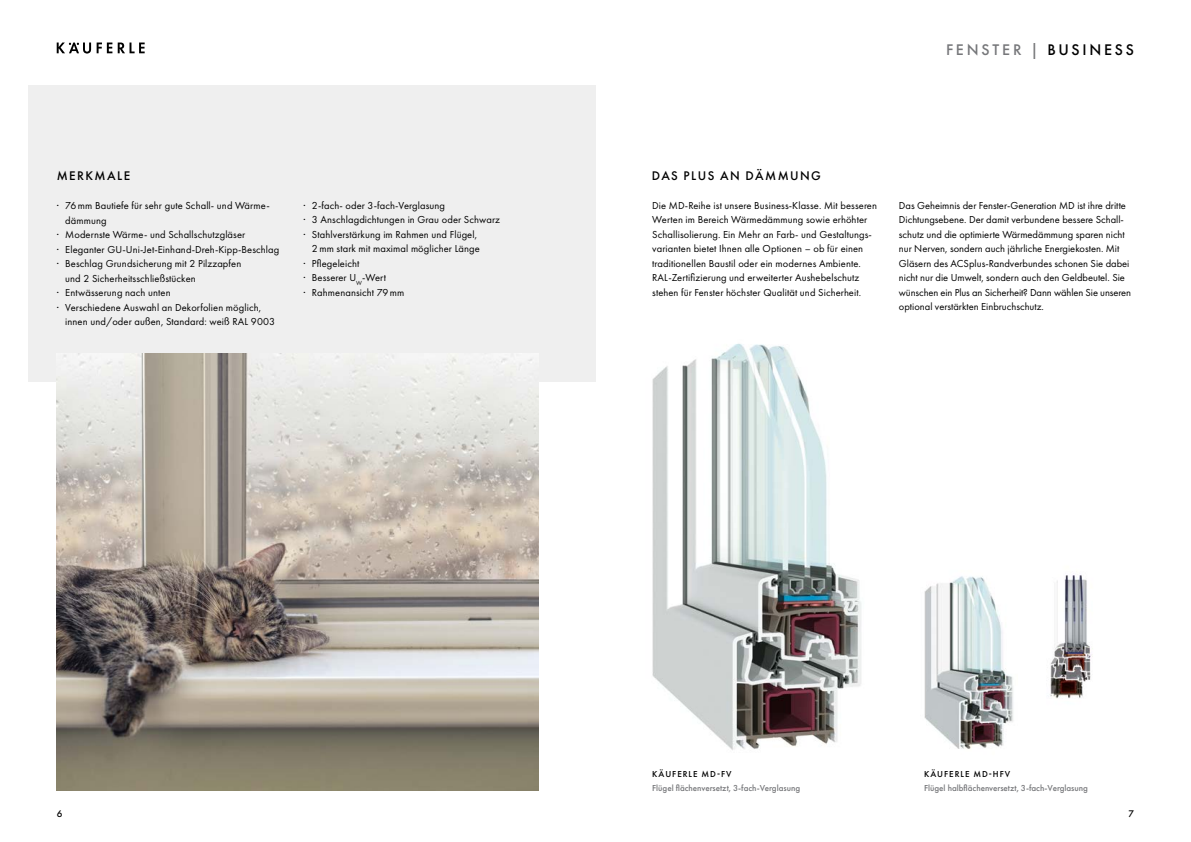
<style>
.page{position:relative;width:1191px;height:842px;background:#fff}
.page>*{position:absolute;margin:0;border:0;box-sizing:border-box;transform-origin:0 0}
.t1{font:500 16px "Futura PT";letter-spacing:.17em;color:#76777a}
.t2{font:500 13px "Futura PT";letter-spacing:.11em;color:#000}
.t3{font:10.5px/14.5px "Futura PT";letter-spacing:.01em;color:#000}
.t4{font:500 10px "Futura PT";color:#000}
.t5{font:500 9px "Futura PT";color:#76777a}
.t6{font:500 9px "Futura PT";letter-spacing:.11em;color:#000}
.s1{color:#000}
</style>
<div class="page">
<img style="left:652px;top:343px;width:210px;height:407px">
<div style="left:28px;top:85px;width:567px;height:297px;background:#efefef"></div>
<img style="left:1050px;top:575px;width:43px;height:124px">
<img style="left:924px;top:576px;width:89px;height:173px">
<img style="left:57px;top:353px;width:482px;height:438px">
<svg style="left:97px;top:43px;width:15px;height:10px"></svg>
<svg style="left:118px;top:43px;width:27px;height:10px"></svg>
<svg style="left:57px;top:43px;width:34px;height:11px"></svg>
<p class="t2" style="left:57px;top:168px;width:75px">MERKMALE</p>
<p class="t3" style="left:57px;top:198px;width:214px">· 76mm Bautiefe für sehr gute Schall- und Wärme-</p>
<p class="t3" style="left:65px;top:213px;width:43px">dämmung</p>
<p class="t3" style="left:57px;top:227px;width:190px">· Modernste Wärme- und Schallschutzgläser</p>
<p class="t3" style="left:57px;top:242px;width:224px">· Eleganter GU-Uni-Jet-Einhand-Dreh-Kipp-Beschlag</p>
<p class="t3" style="left:57px;top:256px;width:186px">· Beschlag Grundsicherung mit 2 Pilzzapfen</p>
<p class="t3" style="left:65px;top:271px;width:132px">und 2 Sicherheitsschließstücken</p>
<p class="t3" style="left:57px;top:285px;width:115px">· Entwässerung nach unten</p>
<p class="t3" style="left:57px;top:300px;width:206px">· Verschiedene Auswahl an Dekorfolien möglich,</p>
<p class="t3" style="left:65px;top:314px;width:211px">innen und/oder außen, Standard: weiß RAL 9003</p>
<p class="t3" style="left:303px;top:198px;width:143px">· 2-fach- oder 3-fach-Verglasung</p>
<p class="t3" style="left:303px;top:212px;width:198px">· 3 Anschlagdichtungen in Grau oder Schwarz</p>
<p class="t3" style="left:303px;top:227px;width:175px">· Stahlverstärkung im Rahmen und Flügel,</p>
<p class="t3" style="left:312px;top:241px;width:169px">2mm stark mit maximal möglicher Länge</p>
<p class="t3" style="left:303px;top:256px;width:57px">· Pflegeleicht</p>
<p class="t3" style="left:303px;top:270px;width:84px">· Besserer U<sub>W</sub>-Wert</p>
<p class="t3" style="left:303px;top:285px;width:102px">· Rahmenansicht 79mm</p>
<h1 class="t1" style="left:946px;top:40px;width:190px">FENSTER | <span class="s1">BUSINESS</span></h1>
<p class="t2" style="left:652px;top:168px;width:171px">DAS PLUS AN DÄMMUNG</p>
<p class="t3" style="left:652px;top:198px;width:226px">Die MD-Reihe ist unsere Business-Klasse. Mit besseren Werten im Bereich Wärmedämmung sowie erhöhter Schallisolierung. Ein Mehr an Farb- und Gestaltungs&shy;varianten bietet Ihnen alle Optionen – ob für einen traditionellen Baustil oder ein modernes Ambiente.<br>RAL-Zertifizierung und erweiterter Aushebelschutz stehen für Fenster höchster Qualität und Sicherheit.</p>
<p class="t3" style="left:899px;top:198px;width:234px">Das Geheimnis der Fenster-Generation MD ist ihre dritte Dichtungsebene. Der damit verbundene bessere Schall&shy;schutz und die optimierte Wärmedämmung sparen nicht nur Nerven, sondern auch jährliche Energiekosten. Mit Gläsern des ACSplus-Randverbundes schonen Sie dabei nicht nur die Umwelt, sondern auch den Geldbeutel. Sie wünschen ein Plus an Sicherheit? Dann wählen Sie unseren optional verstärkten Einbruchschutz.</p>
<p class="t6" style="left:652px;top:769px;width:81px">KÄUFERLE MD-FV</p>
<p class="t5" style="left:652px;top:782px;width:149px">Flügel flächenversetzt, 3-fach-Verglasung</p>
<p class="t6" style="left:924px;top:769px;width:88px">KÄUFERLE MD-HFV</p>
<p class="t5" style="left:924px;top:782px;width:165px">Flügel halbflächenversetzt, 3-fach-Verglasung</p>
<p class="t4" style="left:57px;top:808px;width:7px">6</p>
<p class="t4" style="left:1128px;top:808px;width:7px">7</p>
</div>
